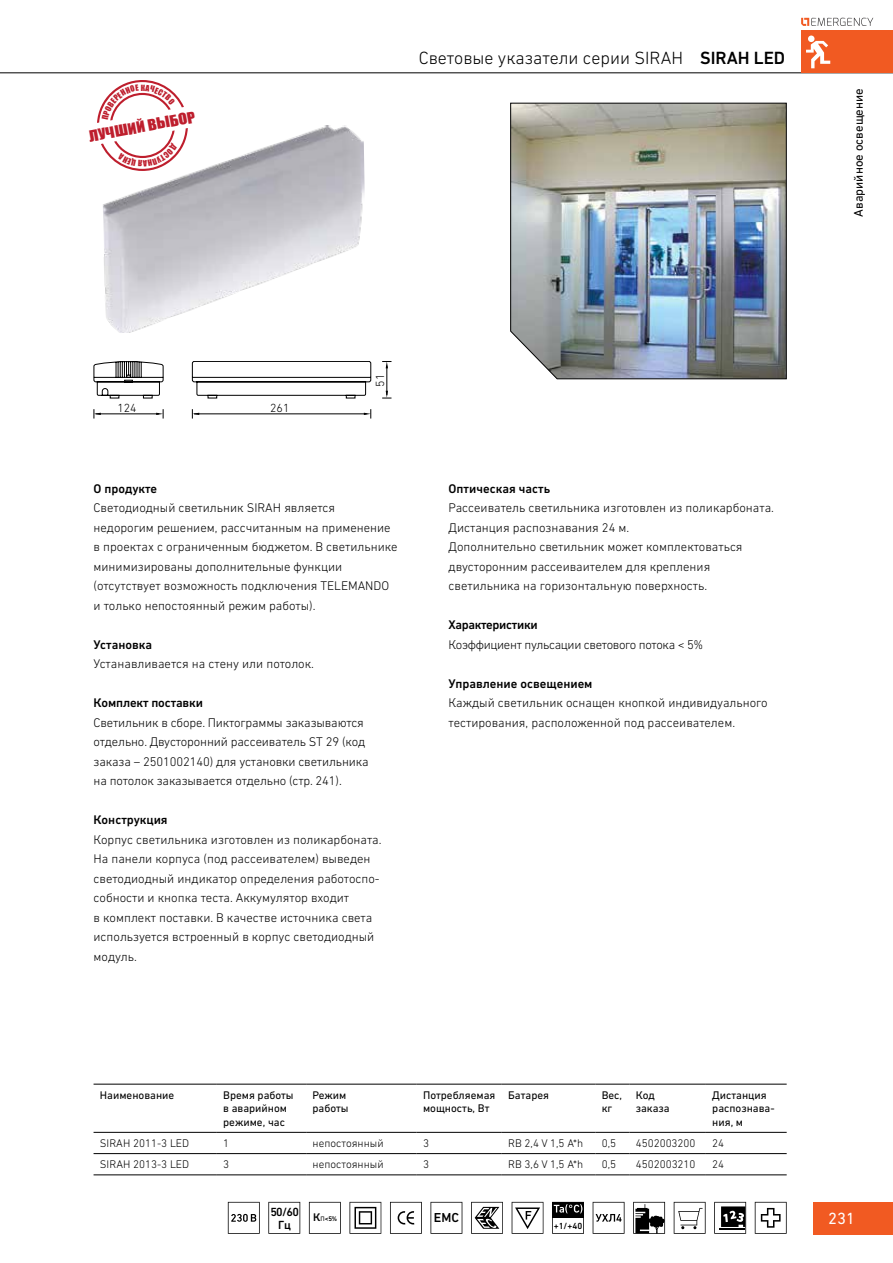
<style>
.page{position:relative;width:893px;height:1263px;background:#fff}
.page>*{position:absolute;margin:0;border:0;box-sizing:border-box;transform-origin:0 0}
.t1{font:300 18px "DIN Next W1 G";color:#000}
.t2{font:16.5px "DIN Next W1 G";color:#fff}
.t3{font:14.4px "Impact";color:#be1e2d;scale:1.12 1}
.t4{font:500 13.2px "DIN Next W1 G";color:#000}
.t5{font:300 12.75px/19.5px "DIN Next W1 G";color:#000}
.t6{font:500 12.75px "DIN Next W1 G";color:#000}
.t7{font:300 12.75px "DIN Next W1 G";letter-spacing:-.025em;color:#000}
.t8{font:12.75px "DIN Next W1 G";color:#000}
.t9{font:500 12.75px "DIN Next W1 G";letter-spacing:-.025em;color:#000}
.t10{font:300 12px "DIN Next W1 G";color:#000}
.t11{font:500 12px/12.5px "DIN Next W1 G";color:#000;text-align:center}
.t12{font:11.25px/13.5px "DIN Next W1 G";color:#000}
.t13{font:300 11.25px "DIN Next W1 G";color:#000}
.t14{font:500 9px "DIN Next W1 G";color:#000}
.t15{font:500 6.75px "DIN Next W1 G";color:#000}
.s1{font-weight:500}
.s2{font-size:11.25px}
.s3{font-weight:400;font-size:6.6px}
</style>
<div class="page">
<img style="left:510px;top:102px;width:277px;height:278px">
<div style="left:813px;top:1202px;width:80px;height:32px;background:#f15a22"></div>
<hr style="left:0;top:73px;width:893px;height:1px;background:#000">
<div style="left:801px;top:31px;width:92px;height:42px;background:#f15a22"></div>
<svg style="left:806px;top:36px;width:24px;height:32px"></svg>
<svg style="left:801px;top:18px;width:72px;height:8px"></svg>
<img style="left:103px;top:125px;width:262px;height:208px">
<svg style="left:94px;top:361px;width:278px;height:38px"></svg>
<hr style="left:96px;top:414px;width:63px;height:1px;background:#000">
<svg style="left:156px;top:409px;width:8px;height:9px"></svg>
<svg style="left:94px;top:409px;width:7px;height:9px"></svg>
<hr style="left:194px;top:414px;width:172px;height:1px;background:#000">
<svg style="left:364px;top:409px;width:7px;height:10px"></svg>
<svg style="left:192px;top:409px;width:7px;height:10px"></svg>
<svg style="left:382px;top:361px;width:9px;height:38px"></svg>
<hr style="left:94px;top:1174px;width:123px;height:1px;background:#000">
<hr style="left:217px;top:1174px;width:89px;height:1px;background:#000">
<hr style="left:306px;top:1174px;width:111px;height:1px;background:#000">
<hr style="left:417px;top:1174px;width:85px;height:1px;background:#000">
<hr style="left:502px;top:1174px;width:93px;height:1px;background:#000">
<hr style="left:595px;top:1174px;width:34px;height:1px;background:#000">
<hr style="left:629px;top:1174px;width:77px;height:1px;background:#000">
<hr style="left:706px;top:1174px;width:81px;height:1px;background:#000">
<hr style="left:94px;top:1084px;width:123px;height:1px;background:#000">
<hr style="left:217px;top:1084px;width:89px;height:1px;background:#000">
<hr style="left:306px;top:1084px;width:111px;height:1px;background:#000">
<hr style="left:417px;top:1084px;width:85px;height:1px;background:#000">
<hr style="left:502px;top:1084px;width:93px;height:1px;background:#000">
<hr style="left:595px;top:1084px;width:34px;height:1px;background:#000">
<hr style="left:629px;top:1084px;width:77px;height:1px;background:#000">
<hr style="left:706px;top:1084px;width:81px;height:1px;background:#000">
<hr style="left:94px;top:1132px;width:123px;height:1px;background:#000">
<hr style="left:217px;top:1132px;width:89px;height:1px;background:#000">
<hr style="left:306px;top:1132px;width:111px;height:1px;background:#000">
<hr style="left:417px;top:1132px;width:85px;height:1px;background:#000">
<hr style="left:502px;top:1132px;width:93px;height:1px;background:#000">
<hr style="left:595px;top:1132px;width:34px;height:1px;background:#000">
<hr style="left:629px;top:1132px;width:77px;height:1px;background:#000">
<hr style="left:706px;top:1132px;width:81px;height:1px;background:#000">
<hr style="left:94px;top:1153px;width:123px;height:1px;background:#000">
<hr style="left:217px;top:1153px;width:89px;height:1px;background:#000">
<hr style="left:306px;top:1153px;width:111px;height:1px;background:#000">
<hr style="left:417px;top:1153px;width:85px;height:1px;background:#000">
<hr style="left:502px;top:1153px;width:93px;height:1px;background:#000">
<hr style="left:595px;top:1153px;width:34px;height:1px;background:#000">
<hr style="left:629px;top:1153px;width:77px;height:1px;background:#000">
<hr style="left:706px;top:1153px;width:81px;height:1px;background:#000">
<svg style="left:228px;top:1202px;width:32px;height:32px"></svg>
<svg style="left:268px;top:1202px;width:32px;height:32px"></svg>
<svg style="left:309px;top:1202px;width:32px;height:32px"></svg>
<svg style="left:349px;top:1202px;width:32px;height:32px"></svg>
<svg style="left:390px;top:1202px;width:32px;height:32px"></svg>
<svg style="left:430px;top:1202px;width:32px;height:32px"></svg>
<svg style="left:471px;top:1202px;width:32px;height:32px"></svg>
<svg style="left:512px;top:1202px;width:31px;height:32px"></svg>
<svg style="left:552px;top:1202px;width:32px;height:32px"></svg>
<svg style="left:593px;top:1202px;width:31px;height:32px"></svg>
<svg style="left:633px;top:1202px;width:32px;height:32px"></svg>
<svg style="left:674px;top:1202px;width:32px;height:32px"></svg>
<svg style="left:714px;top:1202px;width:32px;height:32px"></svg>
<svg style="left:755px;top:1202px;width:32px;height:32px"></svg>
<svg style="left:97px;top:80px;width:91px;height:91px"></svg>
<p class="t3" style="left:87px;top:125px;width:98px;rotate:-10deg">ЛУЧШИЙ ВЫБОР</p>
<h1 class="t1" style="left:419px;top:47px;width:368px">Световые указатели серии SIRAH <span class="s1">SIRAH LED</span></h1>
<p class="t8" style="left:851px;top:217px;width:130px;rotate:-90deg">Аварийное освещение</p>
<p class="t10" style="left:117px;top:401px;width:21px">124</p>
<p class="t10" style="left:270px;top:401px;width:21px">261</p>
<p class="t10" style="left:373px;top:387px;width:14px;rotate:-90deg">51</p>
<p class="t6" style="left:94px;top:481px;width:65px">О продукте</p>
<p class="t5" style="left:94px;top:498px;width:306px">Светодиодный светильник SIRAH является недорогим решением, рассчитанным на применение в проектах с ограниченным бюджетом. В светильнике минимизированы дополнительные функции (отсутствует возможность подключения TELEMANDO и только непостоянный режим работы).</p>
<p class="t6" style="left:94px;top:637px;width:60px">Установка</p>
<p class="t5" style="left:94px;top:654px;width:222px">Устанавливается на стену или потолок.</p>
<p class="t6" style="left:94px;top:696px;width:111px">Комплект поставки</p>
<p class="t5" style="left:94px;top:713px;width:277px">Светильник в сборе. Пиктограммы заказываются отдельно. Двусторонний рассеиватель ST 29 (код заказа – 2501002140) для установки светильника на потолок заказывается отдельно (стр. 241).</p>
<p class="t6" style="left:94px;top:812px;width:76px">Конструкция</p>
<p class="t5" style="left:94px;top:829px;width:290px">Корпус светильника изготовлен из поликарбоната.<br>На панели корпуса (под рассеивателем) выведен светодиодный индикатор определения работоспо&shy;собности и кнопка теста. Аккумулятор входит<br>в комплект поставки. В качестве источника света используется встроенный в корпус светодиодный модуль.</p>
<p class="t6" style="left:449px;top:481px;width:103px">Оптическая часть</p>
<p class="t5" style="left:449px;top:498px;width:327px">Рассеиватель светильника изготовлен из поликарбоната.<br>Дистанция распознавания 24 м.<br>Дополнительно светильник может комплектоваться двусторонним рассеиваителем для крепления светильника на горизонтальную поверхность.</p>
<p class="t9" style="left:449px;top:617px;width:91px">Характеристики</p>
<p class="t7" style="left:449px;top:637px;width:256px">Коэффициент пульсации светового потока &lt; 5%</p>
<p class="t6" style="left:449px;top:676px;width:145px">Управление освещением</p>
<p class="t5" style="left:449px;top:693px;width:321px">Каждый светильник оснащен кнопкой индивидуального тестирования, расположенной под рассеивателем.</p>
<p class="t12" style="left:100px;top:1088px;width:76px">Наименование</p>
<p class="t12" style="left:223px;top:1088px;width:72px">Время работы в аварийном режиме, час</p>
<p class="t12" style="left:313px;top:1088px;width:38px">Режим работы</p>
<p class="t12" style="left:423px;top:1088px;width:74px">Потребляемая мощность, Вт</p>
<p class="t12" style="left:508px;top:1088px;width:42px">Батарея</p>
<p class="t12" style="left:602px;top:1088px;width:22px">Вес, кг</p>
<p class="t12" style="left:636px;top:1088px;width:36px">Код заказа</p>
<p class="t12" style="left:712px;top:1088px;width:64px">Дистанция распознава&shy;ния, м</p>
<p class="t13" style="left:100px;top:1137px;width:91px">SIRAH 2011-3 LED</p>
<p class="t13" style="left:223px;top:1137px;width:7px">1</p>
<p class="t13" style="left:313px;top:1137px;width:73px">непостоянный</p>
<p class="t13" style="left:423px;top:1137px;width:7px">3</p>
<p class="t13" style="left:508px;top:1137px;width:77px">RB 2,4 V 1,5 A*h</p>
<p class="t13" style="left:602px;top:1137px;width:16px">0,5</p>
<p class="t13" style="left:636px;top:1137px;width:61px">4502003200</p>
<p class="t13" style="left:712px;top:1137px;width:13px">24</p>
<p class="t13" style="left:100px;top:1158px;width:91px">SIRAH 2013-3 LED</p>
<p class="t13" style="left:223px;top:1158px;width:7px">3</p>
<p class="t13" style="left:313px;top:1158px;width:73px">непостоянный</p>
<p class="t13" style="left:423px;top:1158px;width:7px">3</p>
<p class="t13" style="left:508px;top:1158px;width:77px">RB 3,6 V 1,5 A*h</p>
<p class="t13" style="left:602px;top:1158px;width:16px">0,5</p>
<p class="t13" style="left:636px;top:1158px;width:61px">4502003210</p>
<p class="t13" style="left:712px;top:1158px;width:13px">24</p>
<p class="t11" style="left:270px;top:1206px;width:30px">50/60<br>Гц</p>
<p class="t15" style="left:313px;top:1214px;width:26px"><span class="s2">К</span><span class="s3">П</span>&lt;5%</p>
<p class="t4" style="left:434px;top:1210px;width:27px">EMC</p>
<p class="t14" style="left:554px;top:1220px;width:30px">+1/+40</p>
<p class="t2" style="left:828px;top:1209px;width:28px">231</p>
</div>
